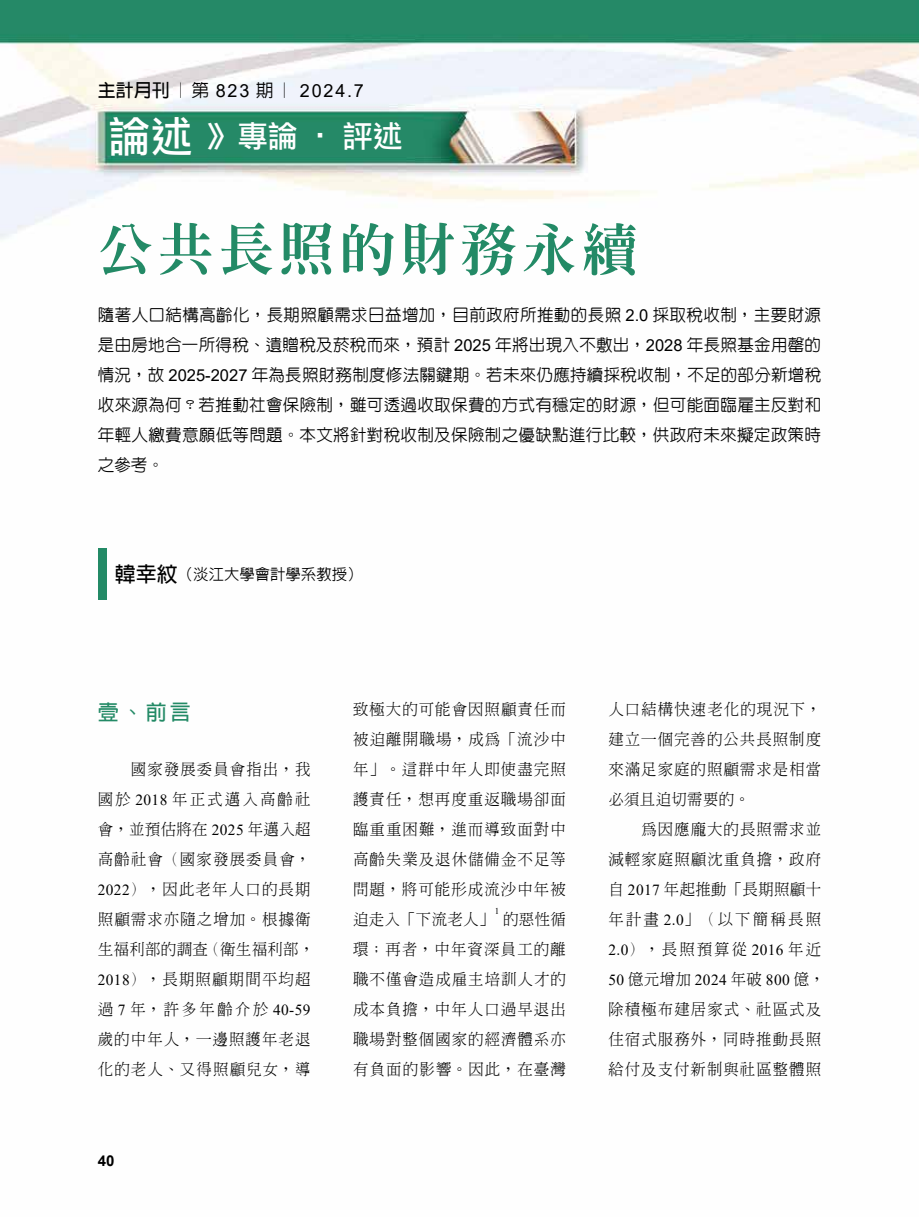
<style>
.page{position:relative;width:919px;height:1217px;background:#fff}
.page>*{position:absolute;margin:0;border:0;box-sizing:border-box;transform-origin:0 0}
.t1{font:800 55.5px "Inn Ming";letter-spacing:.09em;color:#238a66}
.t2{font:30px "DF Li Hei Md WIN BF";color:#fff}
.t3{font:700 21px "Lin Gothic";color:#238a66}
.t4{font:18px "Arial";letter-spacing:.1em;color:#000}
.t5{font:500 16.5px/30px "Yen Round";letter-spacing:.02em;color:#000;text-align:justify}
.t6{font:300 15.3px/30px "Inn Ming";letter-spacing:.075em;color:#000;text-align:justify}
.t7{font:15.3px "Times New Roman";letter-spacing:.025em;color:#000}
.t8{font:500 15.3px "Lin Gothic";color:#000}
.t9{font:700 15px "Arial";color:#000}
.t10{font:9px "Times New Roman";color:#000}
.s1{font-family:"Lin Gothic";font-weight:700}
.s2{font-family:"Lin Gothic";font-weight:500}
.s3{font-size:42px}
.s4{font-family:"Arial";font-weight:400}
.s5{font-weight:700;font-size:21px}
.s6{font-family:"Times New Roman";font-weight:400}
.s7{font-family:"Inn Ming";font-weight:300}
</style>
<div class="page">
<img style="left:0;top:0;width:918px;height:600px">
<div style="left:98px;top:549px;width:8px;height:51px;background:#238a66"></div>
<p class="t4" style="left:98px;top:78px;width:267px"><span class="s1">主計月刊</span><span class="s2">︱第</span> 823 <span class="s2">期︱</span> 2024.7</p>
<h2 class="t2" style="left:109px;top:121px;width:296px"><span class="s3">論述</span> 》專論 ‧ 評述</h2>
<h1 class="t1" style="left:98px;top:221px;width:541px">公共長照的財務永續</h1>
<p class="t5" style="left:98px;top:299px;width:725px">隨著人口結構高齡化，長期照顧需求日益增加，目前政府所推動的長照 <span class="s4">2.0</span> 採取稅收制，主要財源是由房地合一所得稅、遺贈稅及菸稅而來，預計 <span class="s4">2025</span> 年將出現入不敷出，<span class="s4">2028</span> 年長照基金用罄的情況，故 <span class="s4">2025-2027</span> 年為長照財務制度修法關鍵期。若未來仍應持續採稅收制，不足的部分新增稅收來源為何？若推動社會保險制，雖可透過收取保費的方式有穩定的財源，但可能面臨雇主反對和年輕人繳費意願低等問題。本文將針對稅收制及保險制之優缺點進行比較，供政府未來擬定政策時之參考。</p>
<p class="t8" style="left:115px;top:566px;width:249px"><span class="s5">韓幸紋</span>（淡江大學會計學系教授）</p>
<h3 class="t3" style="left:98px;top:700px;width:94px">壹、前言</h3>
<p class="t6" style="left:98px;top:754px;width:218px;text-align:left;text-indent:33px">國家發展委員會指出，我國於 <span class="s6">2018</span> 年正式邁入高齡社會，並預估將在 <span class="s6">2025</span> 年邁入超高齡社會（國家發展委員會，<br><span class="s6">2022</span>），因此老年人口的長期照顧需求亦隨之增加。根據衛生福利部的調查（衛生福利部，<br><span class="s6">2018</span>），長期照顧期間平均超過 <span class="s6">7</span> 年，許多年齡介於 <span class="s6">40-59</span>歲的中年人，一邊照護年老退化的老人、又得照顧兒女，導</p>
<p class="t9" style="left:98px;top:1149px;width:18px">40</p>
<p class="t6" style="left:353px;top:693px;width:214px">致極大的可能會因照顧責任而被迫離開職場，成為「流沙中年」。這群中年人即使盡完照護責任，想再度重返職場卻面臨重重困難，進而導致面對中高齡失業及退休儲備金不足等問題，將可能形成流沙中年被迫走入「下流老人」</p>
<p class="t10" style="left:494px;top:904px;width:6px">1</p>
<p class="t6" style="left:353px;top:903px;width:214px;text-indent:150px">的惡性循環；再者，中年資深員工的離職不僅會造成雇主培訓人才的成本負擔，中年人口過早退出職場對整個國家的經濟體系亦有負面的影響。因此，在臺灣</p>
<p class="t6" style="left:608px;top:693px;width:214px">人口結構快速老化的現況下，建立一個完善的公共長照制度來滿足家庭的照顧需求是相當必須且迫切需要的。</p>
<p class="t6" style="left:608px;top:813px;width:214px;text-indent:33px">為因應龐大的長照需求並減輕家庭照顧沈重負擔，政府自 <span class="s6">2017</span> 年起推動「長期照顧十年計畫 <span class="s6">2.0</span>」（以下簡稱長照<span class="s6">2.0</span>），長照預算從 <span class="s6">2016</span> 年近</p>
<p class="t7" style="left:608px;top:968px;width:218px">50 <span class="s7">億元增加</span> 2024 <span class="s7">年破</span> 800 <span class="s7">億，</span></p>
<p class="t6" style="left:608px;top:993px;width:214px">除積極布建居家式、社區式及住宿式服務外，同時推動長照給付及支付新制與社區整體照</p>
</div>
